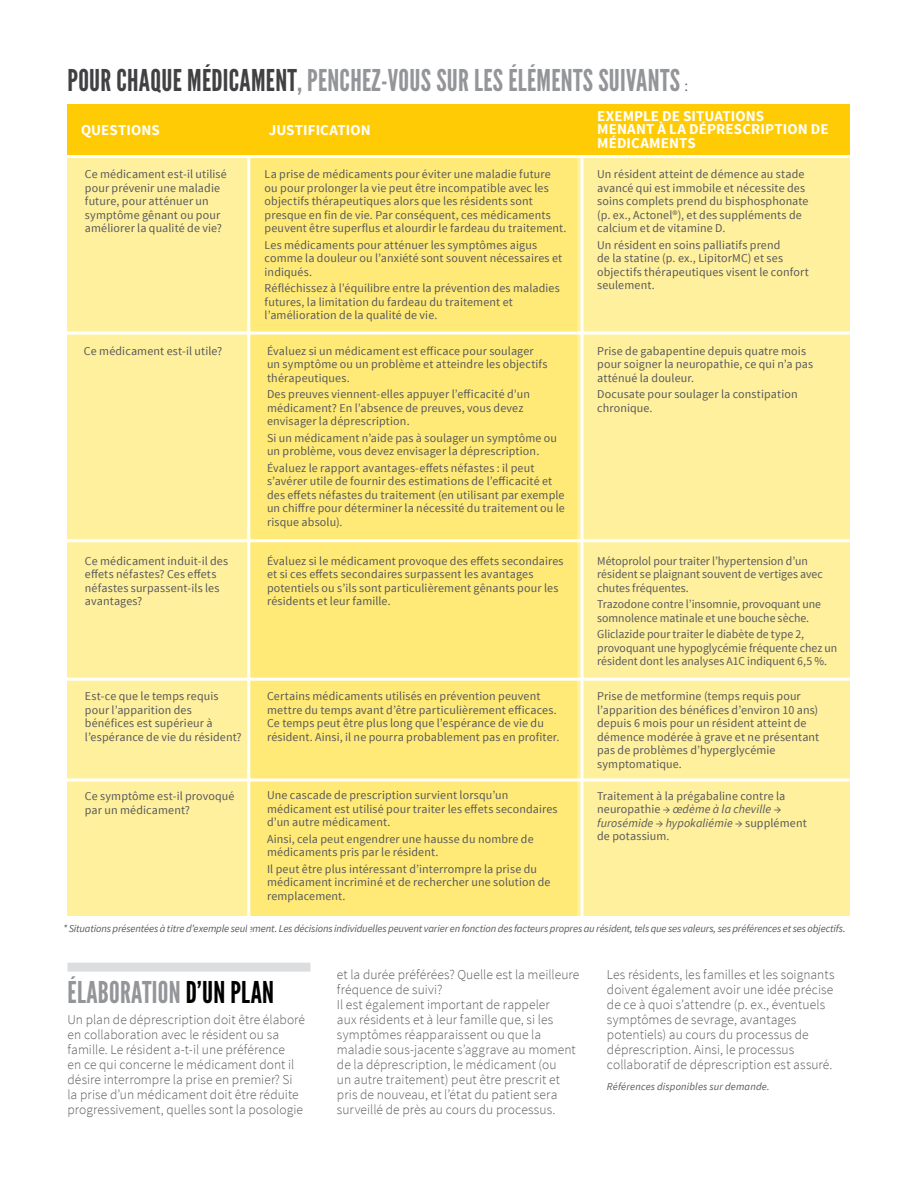
<style>
.page{position:relative;width:918px;height:1188px;background:#fff}
.page>*{position:absolute;margin:0;border:0;box-sizing:border-box;transform-origin:0 0}
.t1{font:30px "League Gothic";letter-spacing:.01em;color:#939598}
.t2{font:700 15px/13.5px "Source Sans Pro";letter-spacing:.005em;color:#fff}
.t3{font:300 13.5px/15px "Source Sans Pro";letter-spacing:.005em;color:#58595b}
.t4{font:13.5px "League Gothic";color:#58595b}
.t5{font:12px/13.5px "Source Sans Pro";letter-spacing:.01em;color:#58595b}
.t6{font:italic 10.5px "Source Sans Pro";letter-spacing:-.01em;color:#58595b}
.t7{font:italic 10.5px "Source Sans Pro";letter-spacing:.015em;color:#58595b}
.s1{color:#414042}
.s2{font-style:italic}
.s3{color:#000}
</style>
<div class="page">
<div style="left:68px;top:127px;width:782px;height:789px;background:#fff09d"></div>
<div style="left:249px;top:127px;width:328px;height:789px;background:#ffea77"></div>
<div style="left:68px;top:104px;width:782px;height:52px;background:#ffcb05"></div>
<hr style="left:247px;top:157px;width:3px;height:800px;background:#fff">
<svg style="left:580px;top:158px;width:4px;height:758px;background:#fffbe6"></svg>
<hr style="left:65px;top:332px;width:789px;height:3px;background:#fff">
<hr style="left:65px;top:155px;width:789px;height:3px;background:#fff">
<hr style="left:65px;top:539px;width:789px;height:3px;background:#fff">
<hr style="left:65px;top:678px;width:789px;height:3px;background:#fff">
<hr style="left:65px;top:779px;width:789px;height:3px;background:#fff">
<div style="left:68px;top:963px;width:242px;height:9px;background:#dcddde"></div>
<h1 class="t1" style="left:68px;top:63px;width:614px"><span class="s1">POUR CHAQUE MÉDICAMENT</span>, PENCHEZ-VOUS SUR LES ÉLÉMENTS SUIVANTS</h1>
<p class="t4" style="left:685px;top:78px;width:4px">:</p>
<p class="t2" style="left:81px;top:124px;width:80px">QUESTIONS</p>
<p class="t2" style="left:269px;top:124px;width:104px">JUSTIFICATION</p>
<p class="t2" style="left:597px;top:110px;width:233px">EXEMPLE DE SITUATIONS<br>MENANT À LA DÉPRESCRIPTION DE<br>MÉDICAMENTS</p>
<p class="t5" style="left:85px;top:168px;width:143px">Ce médicament est-il utilisé pour prévenir une maladie future, pour atténuer un symptôme gênant ou pour améliorer la qualité de vie?</p>
<p class="t5" style="left:265px;top:168px;width:303px">La prise de médicaments pour éviter une maladie future ou pour prolonger la vie peut être incompatible avec les objectifs thérapeutiques alors que les résidents sont presque en fin de vie. Par conséquent, ces médicaments peuvent être superflus et alourdir le fardeau du traitement.</p>
<p class="t5" style="left:265px;top:238px;width:299px">Les médicaments pour atténuer les symptômes aigus comme la douleur ou l’anxiété sont souvent nécessaires et indiqués.</p>
<p class="t5" style="left:265px;top:282px;width:297px">Réfléchissez à l’équilibre entre la prévention des maladies futures, la limitation du fardeau du traitement et l’amélioration de la qualité de vie.</p>
<p class="t5" style="left:597px;top:168px;width:213px">Un résident atteint de démence au stade avancé qui est immobile et nécessite des soins complets prend du bisphosphonate (p. ex., Actonel®), et des suppléments de calcium et de vitamine D.</p>
<p class="t5" style="left:597px;top:238px;width:213px">Un résident en soins palliatifs prend<br>de la statine (p. ex., LipitorMC) et ses objectifs thérapeutiques visent le confort seulement.</p>
<p class="t5" style="left:84px;top:344px;width:140px">Ce médicament est-il utile?</p>
<p class="t5" style="left:267px;top:344px;width:282px">Évaluez si un médicament est efficace pour soulager un symptôme ou un problème et atteindre les objectifs thérapeutiques.</p>
<p class="t5" style="left:267px;top:388px;width:264px">Des preuves viennent-elles appuyer l’efficacité d’un médicament? En l’absence de preuves, vous devez envisager la déprescription.</p>
<p class="t5" style="left:267px;top:431px;width:292px">Si un médicament n’aide pas à soulager un symptôme ou un problème, vous devez envisager la déprescription.</p>
<p class="t5" style="left:267px;top:461px;width:299px">Évaluez le rapport avantages-effets néfastes : il peut s’avérer utile de fournir des estimations de l’efficacité et des effets néfastes du traitement (en utilisant par exemple un chiffre pour déterminer la nécessité du traitement ou le risque absolu).</p>
<p class="t5" style="left:597px;top:344px;width:218px">Prise de gabapentine depuis quatre mois pour soigner la neuropathie, ce qui n’a pas atténué la douleur.</p>
<p class="t5" style="left:597px;top:388px;width:202px">Docusate pour soulager la constipation chronique.</p>
<p class="t5" style="left:85px;top:554px;width:145px">Ce médicament induit-il des effets néfastes? Ces effets néfastes surpassent-ils les avantages?</p>
<p class="t5" style="left:267px;top:554px;width:298px">Évaluez si le médicament provoque des effets secondaires et si ces effets secondaires surpassent les avantages potentiels ou s’ils sont particulièrement gênants pour les résidents et leur famille.</p>
<p class="t5" style="left:597px;top:554px;width:227px">Métoprolol pour traiter l’hypertension d’un résident se plaignant souvent de vertiges avec chutes fréquentes.</p>
<p class="t5" style="left:597px;top:598px;width:225px">Trazodone contre l’insomnie, provoquant une somnolence matinale et une bouche sèche.</p>
<p class="t5" style="left:597px;top:628px;width:242px">Gliclazide pour traiter le diabète de type 2, provoquant une hypoglycémie fréquente chez un résident dont les analyses A1C indiquent 6,5 %.</p>
<p class="t5" style="left:85px;top:689px;width:158px">Est-ce que le temps requis pour l’apparition des bénéfices est supérieur à l’espérance de vie du résident?</p>
<p class="t5" style="left:267px;top:689px;width:294px">Certains médicaments utilisés en prévention peuvent mettre du temps avant d’être particulièrement efficaces.<br>Ce temps peut être plus long que l’espérance de vie du résident. Ainsi, il ne pourra probablement pas en profiter.</p>
<p class="t5" style="left:597px;top:689px;width:224px">Prise de metformine (temps requis pour l’apparition des bénéfices d’environ 10 ans) depuis 6 mois pour un résident atteint de démence modérée à grave et ne présentant pas de problèmes d’hyperglycémie symptomatique.</p>
<p class="t5" style="left:85px;top:790px;width:151px">Ce symptôme est-il provoqué par un médicament?</p>
<p class="t5" style="left:267px;top:789px;width:292px">Une cascade de prescription survient lorsqu’un médicament est utilisé pour traiter les effets secondaires d’un autre médicament.</p>
<p class="t5" style="left:267px;top:832px;width:268px">Ainsi, cela peut engendrer une hausse du nombre de médicaments pris par le résident.</p>
<p class="t5" style="left:267px;top:862px;width:285px">Il peut être plus intéressant d’interrompre la prise du médicament incriminé et de rechercher une solution de remplacement.</p>
<p class="t5" style="left:597px;top:789px;width:211px">Traitement à la prégabaline contre la neuropathie → <span class="s2">œdème à la cheville</span> → <span class="s2">furosémide</span> → <span class="s2">hypokaliémie</span> → supplément de potassium.</p>
<p class="t6" style="left:63px;top:922px;width:784px">* Situations présentées à titre d’exemple seulement. Les décisions individuelles peuvent varier en fonction des facteurs propres au résident, tels que ses valeurs, ses préférences et ses objectifs.</p>
<h1 class="t1" style="left:68px;top:975px;width:208px">ÉLABORATION <span class="s3">D’UN PLAN</span></h1>
<p class="t3" style="left:68px;top:1012px;width:239px">Un plan de déprescription doit être élaboré en collaboration avec le résident ou sa famille. Le résident a-t-il une préférence<br>en ce qui concerne le médicament dont il désire interrompre la prise en premier? Si la prise d’un médicament doit être réduite progressivement, quelles sont la posologie</p>
<p class="t3" style="left:337px;top:967px;width:244px">et la durée préférées? Quelle est la meilleure fréquence de suivi?<br>Il est également important de rappeler<br>aux résidents et à leur famille que, si les symptômes réapparaissent ou que la maladie sous-jacente s’aggrave au moment de la déprescription, le médicament (ou<br>un autre traitement) peut être prescrit et pris de nouveau, et l’état du patient sera surveillé de près au cours du processus.</p>
<p class="t3" style="left:607px;top:967px;width:229px">Les résidents, les familles et les soignants doivent également avoir une idée précise de ce à quoi s’attendre (p. ex., éventuels symptômes de sevrage, avantages potentiels) au cours du processus de déprescription. Ainsi, le processus collaboratif de déprescription est assuré.</p>
<p class="t7" style="left:607px;top:1080px;width:164px">Références disponibles sur demande.</p>
</div>
